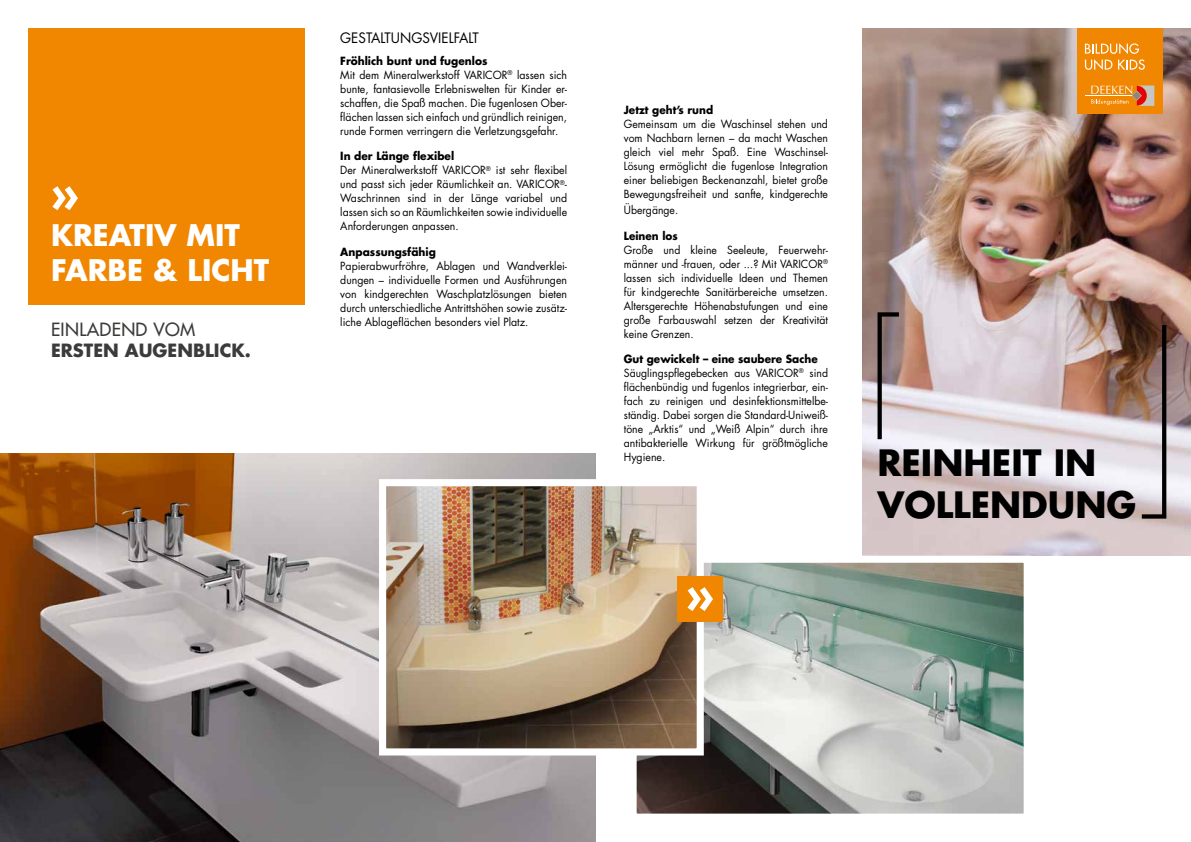
<style>
.page{position:relative;width:1191px;height:842px;background:#fff}
.page>*{position:absolute;margin:0;border:0;box-sizing:border-box;transform-origin:0 0}
.t1{font:700 35.3px/42.4px "Futura";color:#000}
.t2{font:700 29px/34.8px "Futura";color:#fff}
.t3{font:700 17.8px "Futura";color:#3b3b3a}
.t4{font:17.8px "Futura";letter-spacing:.02em;color:#3b3b3a}
.t5{font:14px "Futura";color:#000;scale:.96 1}
.t6{font:11px/14px "Futura";color:#000;text-align:justify;scale:.95 1}
.t7{font:11px/14px "Futura";color:#000;scale:.96 1}
.t8{font:700 11px "Futura";color:#000;scale:.95 1}
.t9{font:700 11px "Futura";color:#000;scale:.96 1}
.s1{font-weight:700}
</style>
<div class="page">
<img style="left:0;top:454px;width:595px;height:388px">
<img style="left:862px;top:29px;width:329px;height:526px">
<svg style="left:636px;top:552px;width:398px;height:262px;background:#a0a9a2"></svg>
<img style="left:375px;top:475px;width:332px;height:284px">
<div style="left:677px;top:576px;width:46px;height:46px;background:#f18700"></div>
<svg style="left:687px;top:587px;width:26px;height:24px"></svg>
<div style="left:1077px;top:29px;width:85px;height:85px;background:#f18700"></div>
<hr style="left:1085px;top:95px;width:47px;height:1px;background:#fff">
<svg style="left:1091px;top:85px;width:63px;height:21px"></svg>
<svg style="left:1085px;top:43px;width:59px;height:27px"></svg>
<div style="left:28px;top:28px;width:277px;height:277px;background:#f18700"></div>
<svg style="left:52px;top:186px;width:26px;height:24px"></svg>
<svg style="left:1137px;top:321px;width:31px;height:200px;background:#958481"></svg>
<svg style="left:875px;top:310px;width:28px;height:133px;background:#998c8f"></svg>
<h2 class="t2" style="left:51px;top:217px;width:220px">KREATIV MIT<br>FARBE &amp; LICHT</h2>
<h3 class="t4" style="left:51px;top:318px;width:146px">EINLADEND VOM</h3>
<h3 class="t3" style="left:51px;top:338px;width:201px">ERSTEN AUGENBLICK.</h3>
<p class="t5" style="left:340px;top:28px;width:146px">GESTALTUNGSVIELFALT</p>
<p class="t7" style="left:340px;top:54px;width:238px"><span class="s1">Fröhlich bunt und fugenlos<br></span>Mit dem Mineralwerkstoff VARICOR<sup>®</sup> lassen sich bunte, fantasievolle Erlebniswelten für Kinder er&shy;schaffen, die Spaß machen. Die fugenlosen Ober&shy;flächen lassen sich einfach und gründlich reinigen, runde Formen verringern die Verletzungsgefahr.</p>
<p class="t7" style="left:340px;top:149px;width:238px"><span class="s1">In der Länge flexibel<br></span>Der Mineralwerkstoff VARICOR<sup>®</sup> ist sehr flexibel und passt sich jeder Räumlichkeit an. VARICOR<sup>®</sup>- Waschrinnen sind in der Länge variabel und lassen sich so an Räumlichkeiten sowie individuelle Anforderungen anpassen.</p>
<p class="t9" style="left:340px;top:244px;width:101px">Anpassungsfähig</p>
<p class="t7" style="left:340px;top:259px;width:238px;text-align:justify">Papierabwurfröhre, Ablagen und Wandverklei&shy;dungen – individuelle Formen und Ausführungen von kindgerechten Waschplatzlösungen bieten durch unterschiedliche Antrittshöhen sowie zusätz&shy;liche Ablageflächen besonders viel Platz.</p>
<p class="t8" style="left:624px;top:102px;width:96px">Jetzt geht’s rund</p>
<p class="t6" style="left:624px;top:117px;width:216px">Gemeinsam um die Waschinsel stehen und vom Nachbarn lernen – da macht Waschen gleich viel mehr Spaß. Eine Waschinsel-Lösung ermöglicht die fugenlose Integration einer beliebigen Beckenanzahl, bietet große Bewegungsfreiheit und sanfte, kindgerechte</p>
<p class="t6" style="left:624px;top:203px;width:59px">Übergänge.</p>
<p class="t8" style="left:624px;top:228px;width:58px">Leinen los</p>
<p class="t6" style="left:624px;top:242px;width:216px">Große und kleine Seeleute, Feuerwehr&shy;männer und -frauen, oder ...? Mit VARICOR<sup>® </sup>lassen sich individuelle Ideen und Themen für kindgerechte Sanitärbereiche umsetzen.<br>Altersgerechte Höhenabstufungen und eine große Farbauswahl setzen der Kreativität keine Grenzen.</p>
<p class="t6" style="left:624px;top:352px;width:216px;text-align:left"><span class="s1">Gut gewickelt – eine saubere Sache </span>Säuglingspflegebecken aus VARICOR<sup>®</sup> sind flächenbündig und fugenlos integrierbar, ein&shy;fach zu reinigen und desinfektionsmittelbe&shy;ständig. Dabei sorgen die Standard-Uniweiß&shy;töne „Arktis“ und „Weiß Alpin“ durch ihre antibakterielle Wirkung für größtmögliche Hygiene.</p>
<h1 class="t1" style="left:877px;top:440px;width:260px">REINHEIT IN<br>VOLLENDUNG</h1>
</div>
